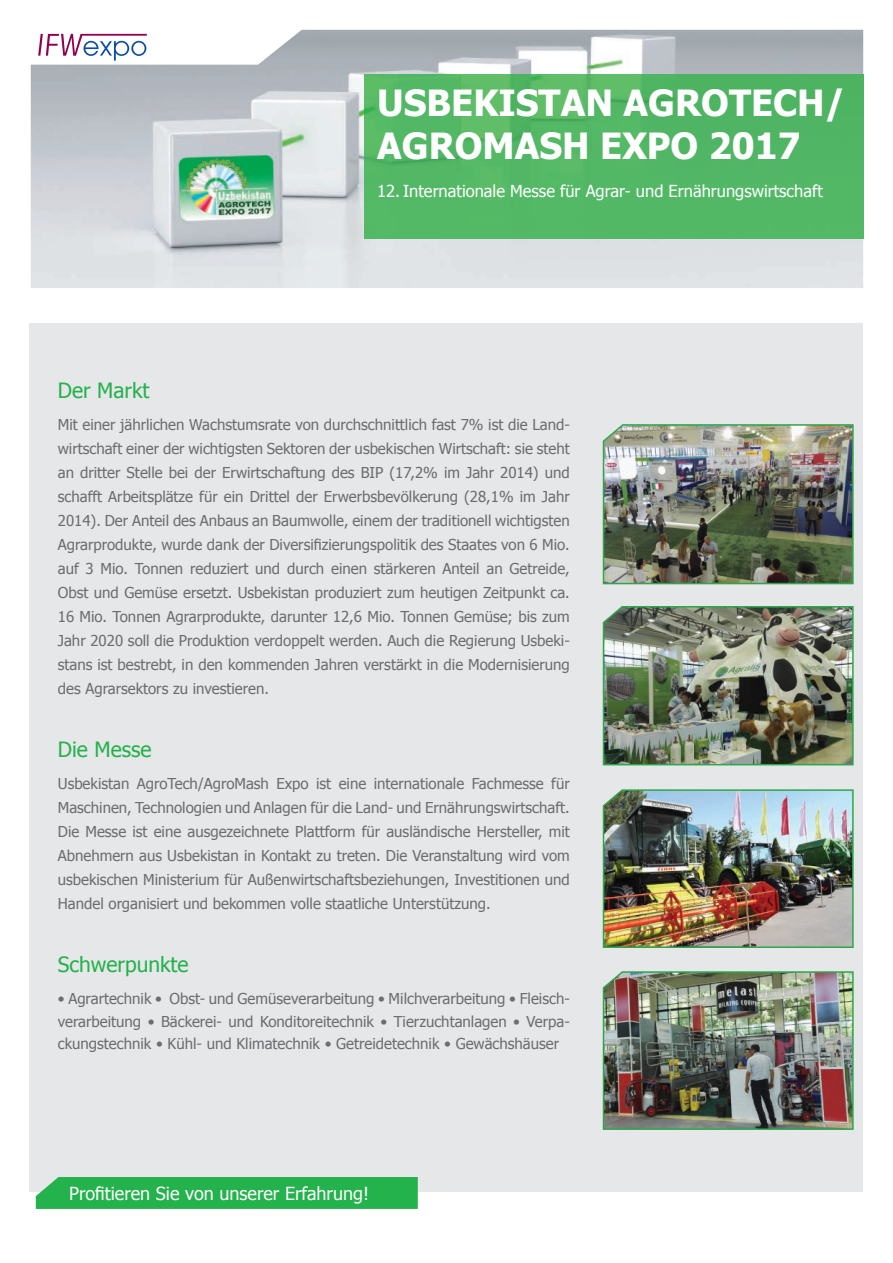
<style>
.page{position:relative;width:893px;height:1263px;background:#fff}
.page>*{position:absolute;margin:0;border:0;box-sizing:border-box;transform-origin:0 0}
.t1{font:700 36px/43.2px "Tahoma";color:#fff}
.t2{font:21px "Tahoma";color:#23b24b}
.t3{font:18px "Tahoma";color:#fff}
.t4{font:16.5px "Tahoma";color:#fff}
.t5{font:15px/24px "Tahoma";color:#6c6d70;text-align:justify}
</style>
<div class="page">
<img style="left:31px;top:30px;width:832px;height:258px">
<img style="left:365px;top:75px;width:498px;height:163px">
<div style="left:30px;top:323px;width:833px;height:869px;background:#e6e7e9"></div>
<div style="left:36px;top:1177px;width:382px;height:32px;background:#23b24b"></div>
<svg style="left:31px;top:29px;width:308px;height:36px"></svg>
<img style="left:603px;top:789px;width:251px;height:159px">
<img style="left:603px;top:971px;width:251px;height:159px">
<img style="left:603px;top:606px;width:251px;height:159px">
<img style="left:603px;top:424px;width:251px;height:160px">
<h1 class="t1" style="left:377px;top:79px;width:470px">USBEKISTAN AGROTECH/<br>AGROMASH EXPO 2017</h1>
<p class="t4" style="left:377px;top:180px;width:447px">12. Internationale Messe für Agrar- und Ernährungswirtschaft</p>
<h2 class="t2" style="left:58px;top:376px;width:93px">Der Markt</h2>
<p class="t5" style="left:58px;top:412px;width:513px">Mit einer jährlichen Wachstumsrate von durchschnittlich fast 7% ist die Land&shy;wirtschaft einer der wichtigsten Sektoren der usbekischen Wirtschaft: sie steht an dritter Stelle bei der Erwirtschaftung des BIP (17,2% im Jahr 2014) und schafft Arbeitsplätze für ein Drittel der Erwerbsbevölkerung (28,1% im Jahr 2014). Der Anteil des Anbaus an Baumwolle, einem der traditionell wichtigsten Agrarprodukte, wurde dank der Diversifizierungspolitik des Staates von 6 Mio. auf 3 Mio. Tonnen reduziert und durch einen stärkeren Anteil an Getreide, Obst und Gemüse ersetzt. Usbekistan produziert zum heutigen Zeitpunkt ca.<br>16 Mio. Tonnen Agrarprodukte, darunter 12,6 Mio. Tonnen Gemüse; bis zum Jahr 2020 soll die Produktion verdoppelt werden. Auch die Regierung Usbeki&shy;stans ist bestrebt, in den kommenden Jahren verstärkt in die Modernisierung des Agrarsektors zu investieren.</p>
<h2 class="t2" style="left:58px;top:735px;width:95px">Die Messe</h2>
<p class="t5" style="left:58px;top:771px;width:513px">Usbekistan AgroTech/AgroMash Expo ist eine internationale Fachmesse für Maschinen, Technologien und Anlagen für die Land- und Ernährungswirtschaft.<br>Die Messe ist eine ausgezeichnete Plattform für ausländische Hersteller, mit Abnehmern aus Usbekistan in Kontakt zu treten. Die Veranstaltung wird vom usbekischen Ministerium für Außenwirtschaftsbeziehungen, Investitionen und Handel organisiert und bekommen volle staatliche Unterstützung.</p>
<h2 class="t2" style="left:58px;top:950px;width:132px">Schwerpunkte</h2>
<p class="t5" style="left:58px;top:987px;width:513px;line-height:22.5px">• Agrartechnik • Obst- und Gemüseverarbeitung • Milchverarbeitung • Fleisch&shy;verarbeitung • Bäckerei- und Konditoreitechnik • Tierzuchtanlagen • Verpa&shy;ckungstechnik • Kühl- und Klimatechnik • Getreidetechnik • Gewächshäuser</p>
<p class="t3" style="left:69px;top:1181px;width:301px">Profitieren Sie von unserer Erfahrung!</p>
</div>
